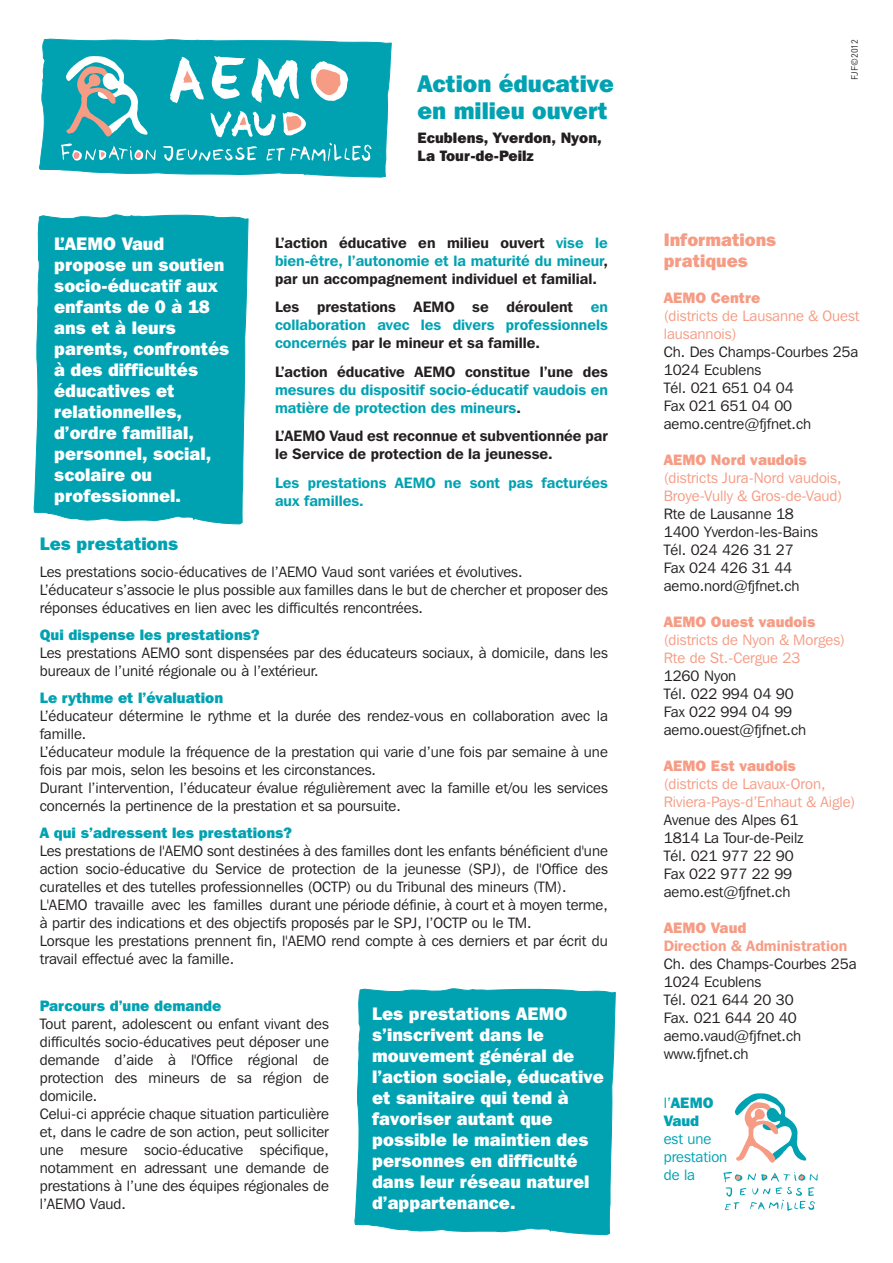
<style>
.page{position:relative;width:893px;height:1263px;background:#fff}
.page>*{position:absolute;margin:0;border:0;box-sizing:border-box;transform-origin:0 0}
.t1{font:800 24px/27px "Franklin Gothic IT Cby BT";color:#00a2b2}
.t2{font:800 18px/21px "Franklin Gothic IT Cby BT";color:#fff}
.t3{font:800 18px/21px "Franklin Gothic IT Cby BT";color:#f69c85}
.t4{font:800 18px "Franklin Gothic IT Cby BT";color:#00a2b2}
.t5{font:15px/18px "Franklin Gothic IT Cby BT";color:#231f20}
.t6{font:600 15px/18px "Franklin Gothic IT Cby BT";color:#231f20;text-align:justify}
.t7{font:15px/18px "Franklin Gothic IT Cby BT";color:#f69c85}
.t8{font:600 15px/18px "Franklin Gothic IT Cby BT";color:#00a2b2}
.t9{font:800 15px/18px "Franklin Gothic IT Cby BT";color:#00a2b2}
.t10{font:800 15px "Franklin Gothic IT Cby BT";color:#f69c85}
.t11{font:800 15px/18px "Franklin Gothic IT Cby BT";color:#231f20}
.t12{font:600 15px "Franklin Gothic IT Cby BT";color:#f69c85}
.t13{font:15px/18px "Franklin Gothic IT Cby BT";color:#00a2b2}
.t14{font:9px "DIN";color:#231f20}
.s1{color:#00a2b2}
.s2{color:#231f20}
.s3{font-weight:400}
</style>
<div class="page">
<div style="left:354px;top:988px;width:262px;height:247px;background:#00a2b2"></div>
<div style="left:33px;top:214px;width:215px;height:310px;background:#00a2b2"></div>
<svg style="left:38px;top:38px;width:354px;height:139px;background:#1babba"></svg>
<svg style="left:170px;top:57px;width:34px;height:46px"></svg>
<svg style="left:211px;top:56px;width:88px;height:47px"></svg>
<svg style="left:309px;top:60px;width:39px;height:42px"></svg>
<svg style="left:210px;top:111px;width:66px;height:26px"></svg>
<svg style="left:283px;top:112px;width:24px;height:24px"></svg>
<svg style="left:61px;top:143px;width:95px;height:18px;background:#3cb3bf"></svg>
<svg style="left:163px;top:144px;width:94px;height:17px;background:#3bb7c3"></svg>
<svg style="left:266px;top:143px;width:105px;height:19px;background:#33b4c1"></svg>
<svg style="left:66px;top:56px;width:82px;height:81px"></svg>
<svg style="left:723px;top:1172px;width:95px;height:39px"></svg>
<svg style="left:735px;top:1093px;width:71px;height:70px"></svg>
<h1 class="t1" style="left:417px;top:69px;width:198px">Action éducative en milieu ouvert</h1>
<p class="t11" style="left:417px;top:128px;width:186px">Ecublens, Yverdon, Nyon,<br>La Tour-de-Peilz</p>
<p class="t2" style="left:54px;top:232px;width:177px">L’AEMO Vaud propose un soutien socio-éducatif aux enfants de 0 à 18 ans et à leurs parents, confrontés à des difficultés éducatives et relationnelles, d’ordre familial, personnel, social, scolaire ou professionnel.</p>
<p class="t6" style="left:275px;top:233px;width:334px">L’action éducative en milieu ouvert <span class="s1">vise le bien-être, l’autonomie et la maturité du mineur</span>, par un accompagnement individuel et familial.</p>
<p class="t6" style="left:275px;top:298px;width:334px">Les prestations AEMO se déroulent <span class="s1">en collaboration avec les divers professionnels concernés</span> par le mineur et sa famille.</p>
<p class="t6" style="left:275px;top:362px;width:334px">L’action éducative AEMO constitue l’une des</p>
<p class="t8" style="left:275px;top:380px;width:334px">mesures du dispositif socio-éducatif vaudois en matière de protection des mineurs<span class="s2">.</span></p>
<p class="t6" style="left:275px;top:427px;width:334px">L’AEMO Vaud est reconnue et subventionnée par le Service de protection de la jeunesse.</p>
<p class="t8" style="left:275px;top:473px;width:334px">Les prestations AEMO ne sont pas facturées aux familles.</p>
<p class="t4" style="left:40px;top:532px;width:140px">Les prestations</p>
<p class="t5" style="left:40px;top:562px;width:570px">Les prestations socio-éducatives de l’AEMO Vaud sont variées et évolutives.<br>L’éducateur s’associe le plus possible aux familles dans le but de chercher et proposer des réponses éducatives en lien avec les difficultés rencontrées.</p>
<p class="t9" style="left:40px;top:625px;width:221px">Qui dispense les prestations?</p>
<p class="t5" style="left:40px;top:643px;width:570px">Les prestations AEMO sont dispensées par des éducateurs sociaux, à domicile, dans les bureaux de l’unité régionale ou à l’extérieur.</p>
<p class="t9" style="left:40px;top:688px;width:185px">Le rythme et l’évaluation</p>
<p class="t5" style="left:40px;top:706px;width:570px">L’éducateur détermine le rythme et la durée des rendez-vous en collaboration avec la famille.<br>L’éducateur module la fréquence de la prestation qui varie d’une fois par semaine à une fois par mois, selon les besoins et les circonstances.<br>Durant l’intervention, l’éducateur évalue régulièrement avec la famille et/ou les services concernés la pertinence de la prestation et sa poursuite.</p>
<p class="t9" style="left:40px;top:823px;width:254px">A qui s’adressent les prestations?</p>
<p class="t5" style="left:40px;top:841px;width:570px">Les prestations de l'AEMO sont destinées à des familles dont les enfants bénéficient d'une action socio-éducative du Service de protection de la jeunesse (SPJ), de l'Office des curatelles et des tutelles professionnelles (OCTP) ou du Tribunal des mineurs (TM).<br>L'AEMO travaille avec les familles durant une période définie, à court et à moyen terme, à partir des indications et des objectifs proposés par le SPJ, l’OCTP ou le TM.<br>Lorsque les prestations prennent fin, l'AEMO rend compte à ces derniers et par écrit du travail effectué avec la famille.</p>
<p class="t9" style="left:40px;top:997px;width:183px">Parcours d’une demande</p>
<p class="t5" style="left:40px;top:1015px;width:291px">Tout parent, adolescent ou enfant vivant des difficultés socio-éducatives peut déposer une demande d’aide à l'Office régional de protection des mineurs de sa région de domicile.<br>Celui-ci apprécie chaque situation particulière et, dans le cadre de son action, peut solliciter une mesure socio-éducative spécifique, notamment en adressant une demande de prestations à l’une des équipes régionales de l’AEMO Vaud.</p>
<p class="t2" style="left:372px;top:1003px;width:233px">Les prestations AEMO s’inscrivent dans le mouvement général de l’action sociale, éducative et sanitaire qui tend à favoriser autant que possible le maintien des personnes en difficulté dans leur réseau naturel d’appartenance.</p>
<p class="t14" style="left:849px;top:80px;width:42px;rotate:-90deg">FJF©2012</p>
<p class="t3" style="left:664px;top:229px;width:114px">Informations pratiques</p>
<p class="t10" style="left:664px;top:288px;width:98px">AEMO Centre</p>
<p class="t7" style="left:664px;top:307px;width:197px">(districts de Lausanne &amp; Ouest lausannois)</p>
<p class="t5" style="left:664px;top:343px;width:196px">Ch. Des Champs-Courbes 25a<br>1024 Ecublens<br>Tél. 021 651 04 04<br>Fax 021 651 04 00 aemo.centre@fjfnet.ch</p>
<p class="t10" style="left:664px;top:450px;width:145px">AEMO Nord vaudois</p>
<p class="t7" style="left:664px;top:469px;width:180px">(districts Jura-Nord vaudois,<br>Broye-Vully &amp; Gros-de-Vaud)</p>
<p class="t5" style="left:664px;top:505px;width:156px">Rte de Lausanne 18<br>1400 Yverdon-les-Bains<br>Tél. 024 426 31 27<br>Fax 024 426 31 44 aemo.nord@fjfnet.ch</p>
<p class="t10" style="left:664px;top:612px;width:153px">AEMO Ouest vaudois</p>
<p class="t7" style="left:664px;top:631px;width:183px">(districts de Nyon &amp; Morges)<br>Rte de St.-Cergue 23</p>
<p class="t5" style="left:664px;top:667px;width:144px">1260 Nyon<br>Tél. 022 994 04 90<br>Fax 022 994 04 99 aemo.ouest@fjfnet.ch</p>
<p class="t10" style="left:664px;top:756px;width:134px">AEMO Est vaudois</p>
<p class="t7" style="left:664px;top:775px;width:193px">(districts de Lavaux-Oron,<br>Riviera-Pays-d’Enhaut &amp; Aigle)</p>
<p class="t5" style="left:664px;top:811px;width:141px">Avenue des Alpes 61<br>1814 La Tour-de-Peilz<br>Tél. 021 977 22 90<br>Fax 022 977 22 99 aemo.est@fjfnet.ch</p>
<p class="t10" style="left:664px;top:918px;width:84px">AEMO Vaud</p>
<p class="t12" style="left:664px;top:937px;width:185px">Direction &amp; Administration</p>
<p class="t5" style="left:664px;top:955px;width:194px">Ch. des Champs-Courbes 25a<br>1024 Ecublens<br>Tél. 021 644 20 30<br>Fax. 021 644 20 40 aemo.vaud@fjfnet.ch www.fjfnet.ch</p>
<p class="t9" style="left:664px;top:1093px;width:51px"><span class="s3">l’</span>AEMO<br>Vaud</p>
<p class="t13" style="left:664px;top:1129px;width:65px">est une prestation de la</p>
</div>
